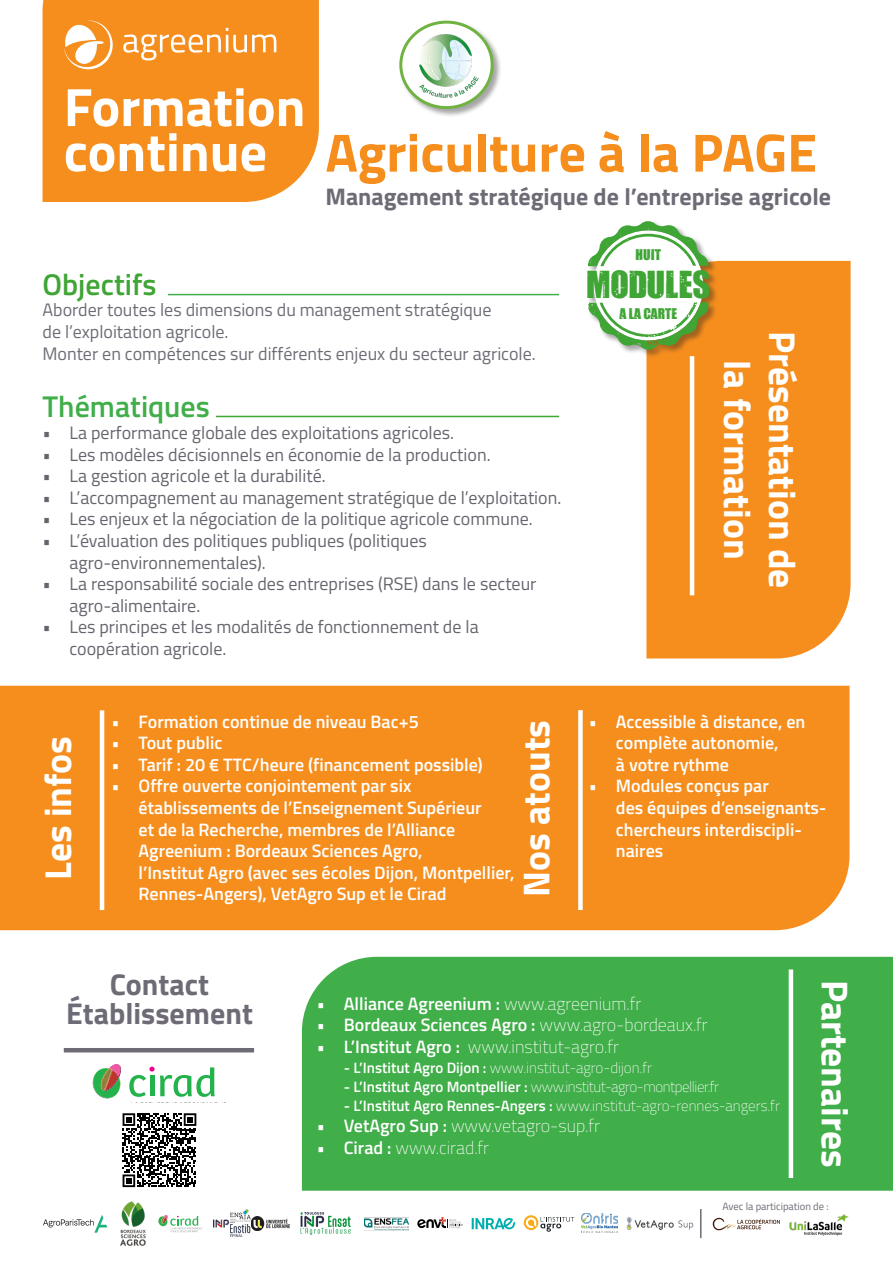
<style>
.page{position:relative;width:893px;height:1263px;background:#fff}
.page>*{position:absolute;margin:0;border:0;box-sizing:border-box;transform-origin:0 0}
.t1{font:700 54px "Titillium Web";color:#f68e1e}
.t2{font:700 54px/45px "Titillium Web";color:#fff}
.t3{font:700 37.5px/45px "Titillium Web";color:#fff;text-align:center}
.t4{font:34.5px "Impacted 20";color:#3fa535}
.t5{font:700 30px/28.5px "Titillium Web";color:#6e6b76;text-align:center}
.t6{font:600 30px "Titillium Web";color:#40ae49}
.t7{font:600 30px "Titillium Web";color:#3fa535}
.t8{font:700 24px "Titillium Web";color:#6e6b76}
.t9{font:600 18px/21.6px "Titillium Web";color:#fff}
.t10{font:18px/21.6px "Titillium Web";color:#68646f}
.t11{font:18px/21.6px "Titillium Web";color:#6e6b76}
.t12{font:200 18px "Titillium Web";color:#fff}
.t13{font:200 15px "Titillium Web";color:#fff}
.t14{font:200 15px "Titillium Web";letter-spacing:-.03em;color:#fff}
.t15{font:13.65px "Impacted 20";color:#3fa535}
.t16{font:10.5px "Titillium Web";color:#6e6b76}
.s1{font-weight:200}
.s2{font-weight:600}
</style>
<div class="page">
<div style="left:43px;top:0;width:276px;height:202px;background:#f68e1e"></div>
<svg style="left:64px;top:20px;width:52px;height:51px"></svg>
<svg style="left:123px;top:28px;width:153px;height:32px;background:#f7a64d"></svg>
<img style="left:364px;top:1217px;width:45px;height:14px">
<svg style="left:417px;top:1217px;width:46px;height:12px"></svg>
<svg style="left:472px;top:1218px;width:43px;height:11px"></svg>
<svg style="left:524px;top:1215px;width:50px;height:17px"></svg>
<img style="left:582px;top:1213px;width:35px;height:20px">
<img style="left:626px;top:1217px;width:68px;height:13px">
<svg style="left:43px;top:1215px;width:64px;height:17px"></svg>
<img style="left:120px;top:1201px;width:26px;height:45px">
<svg style="left:158px;top:1215px;width:44px;height:17px"></svg>
<img style="left:301px;top:1213px;width:50px;height:21px">
<img style="left:214px;top:1219px;width:15px;height:9px">
<img style="left:251px;top:1217px;width:39px;height:13px">
<img style="left:230px;top:1209px;width:21px;height:27px">
<svg style="left:700px;top:1209px;width:1px;height:29px"></svg>
<img style="left:789px;top:1214px;width:60px;height:22px">
<svg style="left:713px;top:1218px;width:67px;height:12px"></svg>
<div style="left:399px;top:20px;width:104px;height:98px;background:#231f20;opacity:.4"></div>
<svg style="left:401px;top:22px;width:91px;height:86px"></svg>
<img style="left:418px;top:34px;width:61px;height:65px">
<div style="left:399px;top:21px;width:95px;height:88px;border:3px solid #71b343;border-radius:50%"></div>
<hr style="left:168px;top:294px;width:391px;height:1px;background:#40ae49">
<hr style="left:216px;top:416px;width:343px;height:1px;background:#3fa535">
<div style="left:646px;top:261px;width:205px;height:397px;background:#f68e1e"></div>
<hr style="left:690px;top:356px;width:4px;height:239px;background:#fff">
<div style="left:587px;top:221px;width:131px;height:137px;background:#231f20;opacity:.4"></div>
<svg style="left:588px;top:221px;width:121px;height:129px"></svg>
<div style="left:0;top:686px;width:849px;height:244px;background:#f68e1e"></div>
<hr style="left:100px;top:710px;width:4px;height:200px;background:#fff">
<div style="left:578px;top:710px;width:5px;height:200px;background:#fff"></div>
<hr style="left:64px;top:1048px;width:190px;height:4px;background:#6e6b76">
<div style="left:302px;top:957px;width:591px;height:234px;background:#40ae49"></div>
<hr style="left:789px;top:969px;width:4px;height:209px;background:#fff">
<svg style="left:129px;top:1066px;width:86px;height:31px"></svg>
<svg style="left:93px;top:1064px;width:28px;height:34px"></svg>
<svg style="left:123px;top:1113px;width:73px;height:74px"></svg>
<p class="t2" style="left:64px;top:82px;width:243px">Formation continue</p>
<p class="t1" style="left:325px;top:111px;width:493px">Agriculture à la PAGE</p>
<p class="t8" style="left:325px;top:178px;width:507px">Management stratégique de l’entreprise agricole</p>
<p class="t15" style="left:636px;top:244px;width:27px">HUIT</p>
<p class="t7" style="left:43px;top:262px;width:115px">Objectifs</p>
<p class="t11" style="left:43px;top:298px;width:451px">Aborder toutes les dimensions du management stratégique de l’exploitation agricole.</p>
<p class="t11" style="left:43px;top:342px;width:495px">Monter en compétences sur différents enjeux du secteur agricole.</p>
<p class="t6" style="left:43px;top:384px;width:169px">Thématiques</p>
<p class="t10" style="left:43px;top:421px;width:413px">• La performance globale des exploitations agricoles.</p>
<p class="t10" style="left:43px;top:442px;width:450px">• Les modèles décisionnels en économie de la production.</p>
<p class="t10" style="left:43px;top:464px;width:285px">• La gestion agricole et la durabilité.</p>
<p class="t10" style="left:43px;top:486px;width:520px">• L’accompagnement au management stratégique de l’exploitation.</p>
<p class="t10" style="left:43px;top:507px;width:492px">• Les enjeux et la négociation de la politique agricole commune.</p>
<p class="t10" style="left:70px;top:529px;width:359px;text-indent:-27px">• L’évaluation des politiques publiques (politiques agro-environnementales).</p>
<p class="t10" style="left:70px;top:572px;width:468px;text-indent:-27px">• La responsabilité sociale des entreprises (RSE) dans le secteur agro-alimentaire.</p>
<p class="t10" style="left:70px;top:615px;width:411px;text-indent:-27px">• Les principes et les modalités de fonctionnement de la coopération agricole.</p>
<p class="t3" style="left:34px;top:880px;width:146px;rotate:-90deg">Les infos</p>
<p class="t9" style="left:112px;top:709px;width:309px">• Formation continue de niveau Bac+5</p>
<p class="t9" style="left:112px;top:731px;width:112px">• Tout public</p>
<p class="t9" style="left:112px;top:753px;width:373px">• Tarif : 20 € TTC/heure (financement possible)</p>
<p class="t9" style="left:139px;top:774px;width:377px;text-indent:-27px">• Offre ouverte conjointement par six établissements de l’Enseignement Supérieur<br>et de la Recherche, membres de l’Alliance Agreenium : Bordeaux Sciences Agro,<br>l’Institut Agro (avec ses écoles Dijon, Montpellier, Rennes-Angers), VetAgro Sup et le Cirad</p>
<p class="t3" style="left:512px;top:897px;width:178px;rotate:-90deg">Nos atouts</p>
<p class="t4" style="left:586px;top:258px;width:126px">MODULES</p>
<p class="t15" style="left:619px;top:303px;width:59px">A LA CARTE</p>
<p class="t3" style="left:807px;top:331px;width:259px;rotate:90deg">Présentation de la formation</p>
<p class="t9" style="left:616px;top:709px;width:191px;text-indent:-27px">• Accessible à distance, en complète autonomie,<br>à votre rythme</p>
<p class="t9" style="left:616px;top:774px;width:212px;text-indent:-27px">• Modules conçus par<br>des équipes d’enseignants&shy;chercheurs interdiscipli&shy;naires</p>
<p class="t5" style="left:66px;top:969px;width:188px">Contact<br>Établissement</p>
<p class="t3" style="left:859px;top:980px;width:190px;rotate:90deg">Partenaires</p>
<p class="t9" style="left:317px;top:992px;width:326px">• Alliance Agreenium : <span class="s1">www.agreenium.fr</span></p>
<p class="t9" style="left:317px;top:1013px;width:393px">• Bordeaux Sciences Agro : <span class="s1">www.agro-bordeaux.fr</span></p>
<p class="t12" style="left:317px;top:1034px;width:304px"><span class="s2">• L’Institut Agro :</span> www.institut-agro.fr</p>
<p class="t13" style="left:344px;top:1057px;width:310px"><span class="s2">- L’Institut Agro Dijon :</span> www.institut-agro-dijon.fr</p>
<p class="t14" style="left:344px;top:1076px;width:377px"><span class="s2">- L’Institut Agro Montpellier :</span> www.institut-agro-montpellier.fr</p>
<p class="t13" style="left:344px;top:1095px;width:438px"><span class="s2">- L’Institut Agro Rennes-Angers :</span> www.institut-agro-rennes-angers.fr</p>
<p class="t12" style="left:317px;top:1113px;width:285px"><span class="s2">• VetAgro Sup :</span> www.vetagro-sup.fr</p>
<p class="t12" style="left:317px;top:1135px;width:174px"><span class="s2">• Cirad :</span> www.cirad.fr</p>
<p class="t16" style="left:722px;top:1199px;width:108px">Avec la participation de :</p>
</div>
